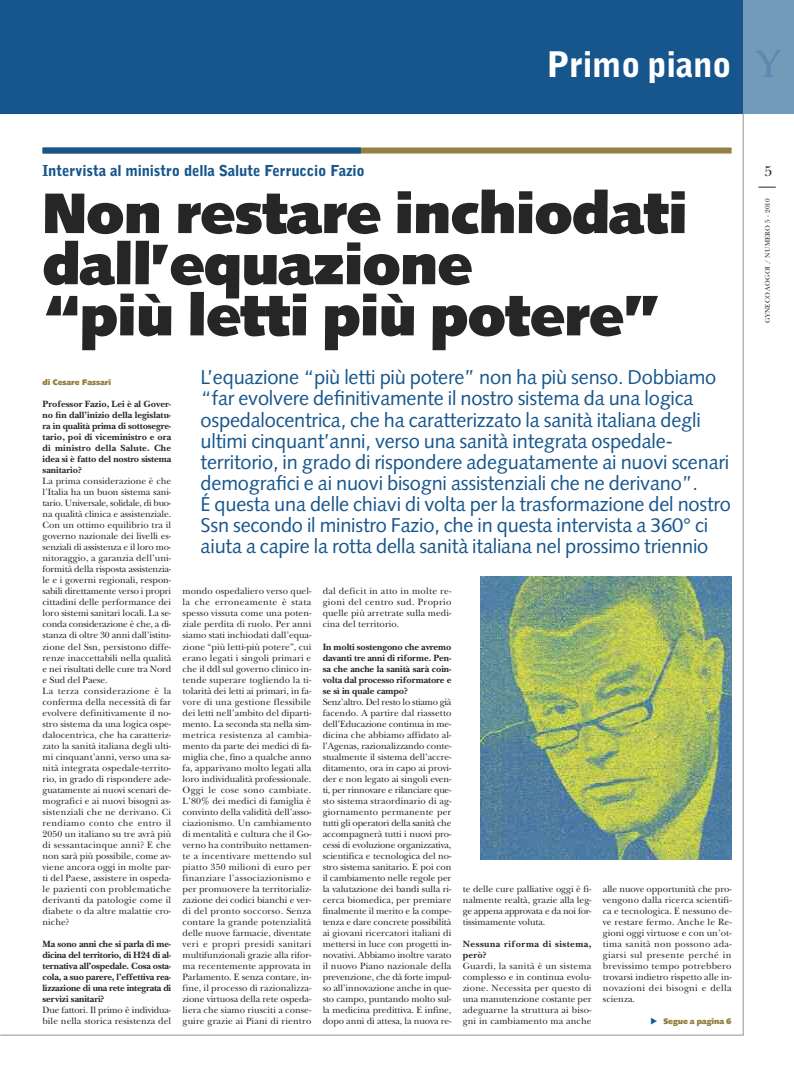
<style>
.page{position:relative;width:794px;height:1078px;background:#fff}
.page>*{position:absolute;margin:0;border:0;box-sizing:border-box;transform-origin:0 0}
.t1{font:900 57px/51.1px "Syntax";letter-spacing:-.01em;color:#272627}
.t2{font:900 35px "Bell Gothic";letter-spacing:-.01em;color:#fff}
.t3{font:20px/21px "Syntax";letter-spacing:-.01em;color:#17568d}
.t4{font:900 15px "Bell Gothic";letter-spacing:-.01em;color:#17568d}
.t5{font:15px "New Baskerville";color:#272627}
.t6{font:9.5px/11px "New Baskerville";letter-spacing:.005em;color:#272627;text-align:justify}
.t7{font:700 9.5px/11px "New Baskerville";letter-spacing:-.01em;color:#272627;text-align:justify}
.t8{font:700 9.5px/11px "New Baskerville";letter-spacing:.045em;color:#272627}
.t9{font:900 8px "Syntax";letter-spacing:-.01em;color:#948042}
.t10{font:7px "New Baskerville";letter-spacing:.025em;color:#272627}
.s1{font-family:"Palatino";font-weight:500;font-size:38.7px;color:#5d89af}
</style>
<div class="page">
<svg style="left:758px;top:187px;width:17px;height:1px"></svg>
<div style="left:0;top:0;width:743px;height:113px;background:#17568d"></div>
<div style="left:743px;top:0;width:51px;height:113px;background:#749aba"></div>
<hr style="left:743px;top:113px;width:1px;height:921px;background:#939393">
<hr style="left:0;top:1034px;width:743px;height:1px;background:#939393">
<div style="left:43px;top:147px;width:688px;height:6px;background:#948042"></div>
<div style="left:43px;top:147px;width:318px;height:6px;background:#17568d"></div>
<hr style="left:0;top:0;width:1px;height:113px;background:#ba255c">
<img style="left:480px;top:576px;width:251px;height:283px">
<h2 class="t2" style="left:546px;top:51px;width:236px">Primo piano <span class="s1">Y</span></h2>
<h3 class="t4" style="left:43px;top:165px;width:324px">Intervista al ministro della Salute Ferruccio Fazio</h3>
<h1 class="t1" style="left:43px;top:193px;width:646px">Non restare inchiodati dall’equazione<br>“più letti più potere”</h1>
<p class="t9" style="left:43px;top:379px;width:70px">di Cesare Fassari</p>
<p class="t7" style="left:43px;top:398px;width:130px">Professor Fazio, Lei è al Gover&shy;no fin dall’inizio della legislatu&shy;ra in qualità prima di sottosegre&shy;tario, poi di viceministro e ora di ministro della Salute. Che idea si è fatto del nostro sistema sanitario?</p>
<p class="t6" style="left:43px;top:477px;width:130px;text-align:left">La prima considerazione è che l’Italia ha un buon sistema sani&shy;tario. Universale, solidale, di buo&shy;na qualità clinica e assistenziale.<br>Con un ottimo equilibrio tra il governo nazionale dei livelli es&shy;senziali di assistenza e il loro mo&shy;nitoraggio, a garanzia dell’uni&shy;formità della risposta assistenzia&shy;le e i governi regionali, respon&shy;sabili direttamente verso i propri cittadini delle performance dei loro sistemi sanitari locali. La se&shy;conda considerazione è che, a di&shy;stanza di oltre 30 anni dall’istitu&shy;zione del Ssn, persistono diffe&shy;renze inaccettabili nella qualità e nei risultati delle cure tra Nord e Sud del Paese.<br>La terza considerazione è la conferma della necessità di far evolvere definitivamente il no&shy;stro sistema da una logica ospe&shy;dalocentrica, che ha caratteriz&shy;zato la sanità italiana degli ulti&shy;mi cinquant’anni, verso una sa&shy;nità integrata ospedale-territo&shy;rio, in grado di rispondere ade&shy;guatamente ai nuovi scenari de&shy;mografici e ai nuovi bisogni as&shy;sistenziali che ne derivano. Ci rendiamo conto che entro il<br>2050 un italiano su tre avrà più di sessantacinque anni? E che non sarà più possibile, come av&shy;viene ancora oggi in molte par&shy;ti del Paese, assistere in ospeda&shy;le pazienti con problematiche derivanti da patologie come il diabete o da altre malattie cro&shy;niche?</p>
<p class="t7" style="left:43px;top:937px;width:130px">Ma sono anni che si parla di me&shy;dicina del territorio, di H24 di al&shy;ternativa all’ospedale. Cosa osta&shy;cola, a suo parere, l’effettiva rea&shy;lizzazione di una rete integrata di servizi sanitari?</p>
<p class="t6" style="left:43px;top:1005px;width:130px">Due fattori. Il primo è individua&shy;bile nella storica resistenza del</p>
<p class="t3" style="left:201px;top:369px;width:532px">L’equazione “più letti più potere” non ha più senso. Dobbiamo “far evolvere definitivamente il nostro sistema da una logica ospedalocentrica, che ha caratterizzato la sanità italiana degli ultimi cinquant’anni, verso una sanità integrata ospedale&shy;territorio, in grado di rispondere adeguatamente ai nuovi scenari demografici e ai nuovi bisogni assistenziali che ne derivano”.<br>É questa una delle chiavi di volta per la trasformazione del nostro Ssn secondo il ministro Fazio, che in questa intervista a 360° ci aiuta a capire la rotta della sanità italiana nel prossimo triennio</p>
<p class="t6" style="left:183px;top:587px;width:130px">mondo ospedaliero verso quel&shy;la che erroneamente è stata spesso vissuta come una poten&shy;ziale perdita di ruolo. Per anni siamo stati inchiodati dall’equa&shy;zione “più letti-più potere”, cui erano legati i singoli primari e che il ddl sul governo clinico in&shy;tende superare togliendo la ti&shy;tolarità dei letti ai primari, in fa&shy;vore di una gestione flessibile dei letti nell’ambito del diparti&shy;mento. La seconda sta nella sim&shy;metrica resistenza al cambia&shy;mento da parte dei medici di fa&shy;miglia che, fino a qualche anno fa, apparivano molto legati alla loro individualità professionale.<br>Oggi le cose sono cambiate.<br>L’80% dei medici di famiglia è convinto della validità dell’asso&shy;ciazionismo. Un cambiamento di mentalità e cultura che il Go&shy;verno ha contribuito nettamen&shy;te a incentivare mettendo sul piatto 350 milioni di euro per finanziare l’associazionismo e per promuovere la territorializ&shy;zazione dei codici bianchi e ver&shy;di del pronto soccorso. Senza contare la grande potenzialità delle nuove farmacie, diventate veri e propri presidi sanitari multifunzionali grazie alla rifor&shy;ma recentemente approvata in Parlamento. E senza contare, in&shy;fine, il processo di razionalizza&shy;zione virtuosa della rete ospeda&shy;liera che siamo riusciti a conse&shy;guire grazie ai Piani di rientro</p>
<p class="t6" style="left:323px;top:587px;width:130px">dal deficit in atto in molte re&shy;gioni del centro sud. Proprio quelle più arretrate sulla medi&shy;cina del territorio.</p>
<p class="t7" style="left:323px;top:640px;width:130px">In molti sostengono che avremo davanti tre anni di riforme. Pen&shy;sa che anche la sanità sarà coin&shy;volta dal processo riformatore e se sì in quale campo?</p>
<p class="t6" style="left:323px;top:697px;width:130px">Senz’altro. Del resto lo stiamo già facendo. A partire dal riassetto dell’Educazione continua in me&shy;dicina che abbiamo affidato al&shy;l’Agenas, razionalizzando conte&shy;stualmente il sistema dell’accre&shy;ditamento, ora in capo ai provi&shy;der e non legato ai singoli even&shy;ti, per rinnovare e rilanciare que&shy;sto sistema straordinario di ag&shy;giornamento permanente per tutti gli operatori della sanità che accompagnerà tutti i nuovi pro&shy;cessi di evoluzione organizzativa, scientifica e tecnologica del no&shy;stro sistema sanitario. E poi con il cambiamento nelle regole per la valutazione dei bandi sulla ri&shy;cerca biomedica, per premiare finalmente il merito e la compe&shy;tenza e dare concrete possibilità ai giovani ricercatori italiani di mettersi in luce con progetti in&shy;novativi. Abbiamo inoltre varato il nuovo Piano nazionale della prevenzione, che dà forte impul&shy;so all’innovazione anche in que&shy;sto campo, puntando molto sul&shy;la medicina predittiva. E infine, dopo anni di attesa, la nuova re-</p>
<p class="t6" style="left:463px;top:884px;width:130px">te delle cure palliative oggi è fi&shy;nalmente realtà, grazie alla leg&shy;ge appena approvata e da noi for&shy;tissimamente voluta.</p>
<p class="t8" style="left:463px;top:937px;width:130px">Nessuna riforma di sistema, però?</p>
<p class="t6" style="left:463px;top:961px;width:130px">Guardi, la sanità è un sistema complesso e in continua evolu&shy;zione. Necessita per questo di una manutenzione costante per adeguarne la struttura ai biso&shy;gni in cambiamento ma anche</p>
<p class="t6" style="left:603px;top:884px;width:130px">alle nuove opportunità che pro&shy;vengono dalla ricerca scientifi&shy;ca e tecnologica. E nessuno de&shy;ve restare fermo. Anche le Re&shy;gioni oggi virtuose e con un’ot&shy;tima sanità non possono ada&shy;giarsi sul presente perché in brevissimo tempo potrebbero trovarsi indietro rispetto alle in&shy;novazioni dei bisogni e della scienza.</p>
<p class="t9" style="left:663px;top:1017px;width:70px">Segue a pagina 6</p>
<h3 class="t5" style="left:764px;top:166px;width:9px">5</h3>
<p class="t10" style="left:765px;top:322px;width:126px;rotate:-90deg">GYNECO AOGOI / NUMERO 5 - 2010</p>
</div>
